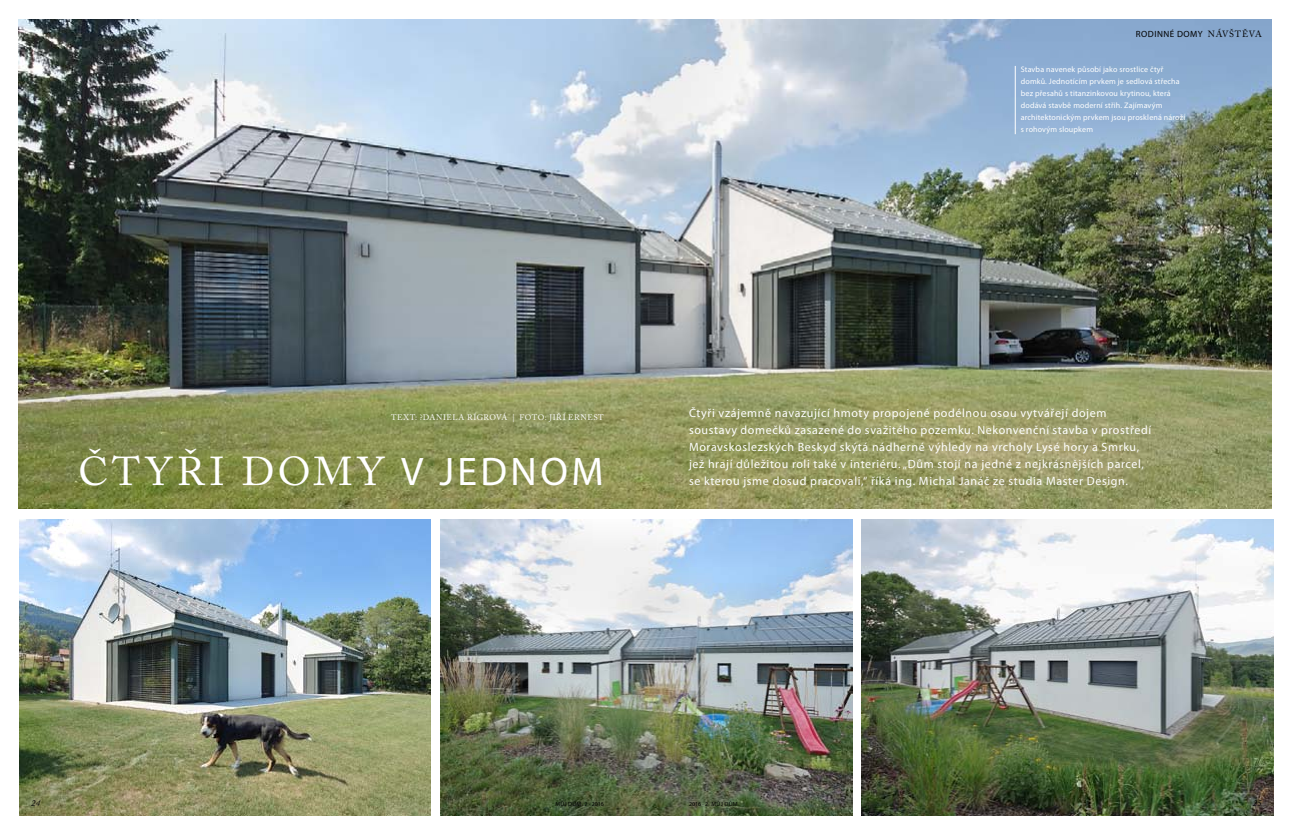
<style>
.page{position:relative;width:1293px;height:837px;background:#fff}
.page>*{position:absolute;margin:0;border:0;box-sizing:border-box;transform-origin:0 0}
.t1{font:40px "Adobe Caslon Pro";letter-spacing:.12em;color:#fff}
.t2{font:12px/17px "Myriad Pro";letter-spacing:.05em;color:#fff}
.t3{font:9px "Myriad Pro";letter-spacing:.055em;color:#000}
.t4{font:italic 9px "Adobe Caslon Pro";color:#000}
.t5{font:8px/12px "Myriad Pro";letter-spacing:.02em;color:#fff}
.t6{font:8px "Adobe Caslon Pro";letter-spacing:.07em;color:#fff}
.t7{font:6px "Myriad Pro";letter-spacing:.02em;color:#000}
.s1{font-family:"Adobe Caslon Pro"}
.s2{font-family:"Myriad Pro"}
</style>
<div class="page">
<img style="left:18px;top:19px;width:1253px;height:489px">
<img style="left:20px;top:519px;width:411px;height:296px">
<img style="left:441px;top:519px;width:411px;height:296px">
<img style="left:862px;top:519px;width:411px;height:296px">
<hr style="left:1015px;top:66px;width:1px;height:68px;background:#fff">
<p class="t3" style="left:1135px;top:28px;width:127px">rodinné domy <span class="s1">NÁVŠTĚVA</span></p>
<p class="t5" style="left:1020px;top:63px;width:166px">Stavba navenek působí jako srostlice čtyř domků. Jednotícím prvkem je sedlová střecha bez přesahů s titanzinkovou krytinou, která dodává stavbě moderní střih. Zajímavým architektonickým prvkem jsou prosklená nároží s rohovým sloupkem</p>
<p class="t6" style="left:391px;top:412px;width:214px">TEXT: ?DANIELA RÍGROVÁ | FOTO: JIŘÍ ERNEST</p>
<h1 class="t1" style="left:78px;top:447px;width:526px">ČTYŘI DOMY <span class="s2">v jednom</span></h1>
<p class="t2" style="left:689px;top:404px;width:464px">Čtyři vzájemně navazující hmoty propojené podélnou osou vytvářejí dojem soustavy domečků zasazené do svažitého pozemku. Nekonvenční stavba v prostředí Moravskoslezských Beskyd skýtá nádherné výhledy na vrcholy Lysé hory a Smrku, jež hrají důležitou roli také v interiéru. „Dům stojí na jedné z nejkrásnějších parcel, se kterou jsme dosud pracovali,“ říká ing. Michal Janáč ze studia Master Design.</p>
<p class="t4" style="left:31px;top:797px;width:11px">24</p>
<p class="t7" style="left:555px;top:799px;width:50px">Můj dům 2 · 2016</p>
<p class="t7" style="left:689px;top:799px;width:50px">2016 · 2 Můj dům</p>
<p class="t4" style="left:1252px;top:797px;width:11px">25</p>
</div>
